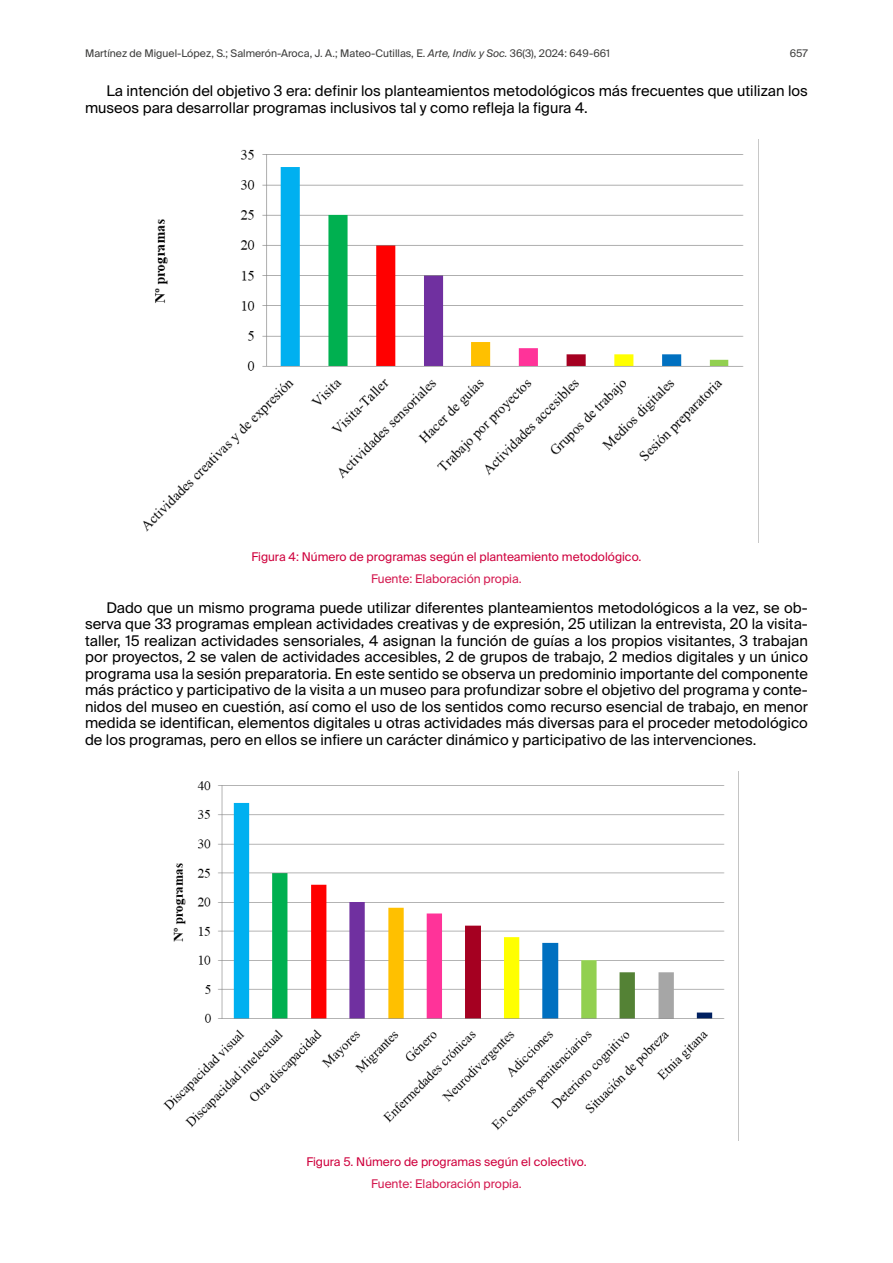
<style>
.page{position:relative;width:893px;height:1263px;background:#fff}
.page>*{position:absolute;margin:0;border:0;box-sizing:border-box;transform-origin:0 0}
.t1{font:14.7px/16.5px "Suisse Intl";color:#000}
.t2{font:12px "Suisse Intl";color:#cf003d}
.t3{font:12px "Suisse Intl";color:#d41a50}
.t4{font:10.5px "Suisse Intl";color:#3c3c3b}
.s1{font-style:italic}
</style>
<div class="page">
<img style="left:143px;top:140px;width:616px;height:403px">
<img style="left:163px;top:781px;width:562px;height:349px">
<p class="t4" style="left:85px;top:47px;width:527px">Martínez de Miguel-López, S.; Salmerón-Aroca, J. A.; Mateo-Cutillas, E. <span class="s1">Arte, Indiv. y Soc.</span> 36(3), 2024: 649-661</p>
<p class="t4" style="left:790px;top:47px;width:20px">657</p>
<p class="t1" style="left:85px;top:83px;width:724px;text-indent:21px">La intención del objetivo 3 era: definir los planteamientos metodológicos más frecuentes que utilizan los museos para desarrollar programas inclusivos tal y como refleja la figura 4.</p>
<p class="t2" style="left:251px;top:550px;width:392px">Figura 4: Número de programas según el planteamiento metodológico.</p>
<p class="t3" style="left:371px;top:572px;width:152px">Fuente: Elaboración propia.</p>
<p class="t1" style="left:85px;top:599px;width:724px;text-align:justify;text-indent:21px">Dado que un mismo programa puede utilizar diferentes planteamientos metodológicos a la vez, se ob&shy;serva que 33 programas emplean actividades creativas y de expresión, 25 utilizan la entrevista, 20 la visita&shy;taller, 15 realizan actividades sensoriales, 4 asignan la función de guías a los propios visitantes, 3 trabajan por proyectos, 2 se valen de actividades accesibles, 2 de grupos de trabajo, 2 medios digitales y un único programa usa la sesión preparatoria. En este sentido se observa un predominio importante del componente más práctico y participativo de la visita a un museo para profundizar sobre el objetivo del programa y conte&shy;nidos del museo en cuestión, así como el uso de los sentidos como recurso esencial de trabajo, en menor medida se identifican, elementos digitales u otras actividades más diversas para el proceder metodológico de los programas, pero en ellos se infiere un carácter dinámico y participativo de las intervenciones.</p>
<p class="t2" style="left:306px;top:1155px;width:282px">Figura 5. Número de programas según el colectivo.</p>
<p class="t3" style="left:371px;top:1177px;width:152px">Fuente: Elaboración propia.</p>
</div>
